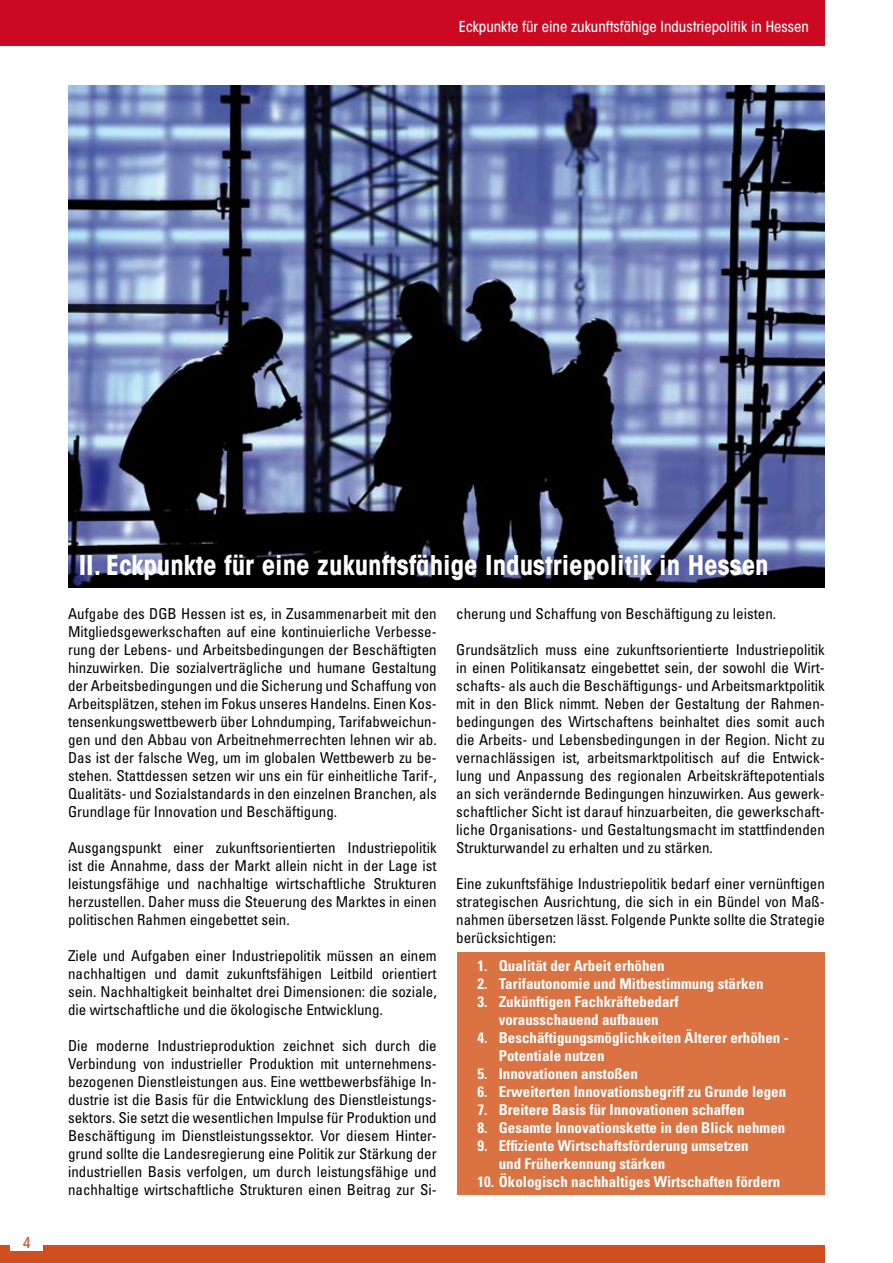
<style>
.page{position:relative;width:893px;height:1263px;background:#fff}
.page>*{position:absolute;margin:0;border:0;box-sizing:border-box;transform-origin:0 0}
.t1{font:700 condensed 27px "ITC Avant Garde Std";color:#fff}
.t2{font:condensed 15px/18px "Univers LT Std";color:#000;text-align:justify}
.t3{font:700 condensed 15px/18px "Univers LT Std";color:#fff}
.t4{font:500 condensed 15px "ITC Avant Garde Std";color:#fff}
.t5{font:500 condensed 15px "ITC Avant Garde Std";color:#d14e20}
</style>
<div class="page">
<div style="left:0;top:0;width:825px;height:46px;background:#cb0922"></div>
<div style="left:0;top:1245px;width:825px;height:18px;background:#d14e20"></div>
<div style="left:11px;top:1241px;width:32px;height:9px;background:#fff"></div>
<img style="left:68px;top:85px;width:757px;height:503px">
<div style="left:457px;top:952px;width:368px;height:243px;background:#da7341"></div>
<p class="t4" style="left:459px;top:18px;width:351px">Eckpunkte für eine zukunftsfähige Industriepolitik in Hessen</p>
<p class="t5" style="left:23px;top:1233px;width:9px">4</p>
<h1 class="t1" style="left:79px;top:548px;width:692px">II. Eckpunkte für eine zukunftsfähige Industriepolitik in Hessen</h1>
<p class="t2" style="left:68px;top:604px;width:370px">Aufgabe des DGB Hessen ist es, in Zusammenarbeit mit den Mitgliedsgewerkschaften auf eine kontinuierliche Verbesse&shy;rung der Lebens- und Arbeitsbedingungen der Beschäftigten hinzuwirken. Die sozialverträgliche und humane Gestaltung der Arbeitsbedingungen und die Sicherung und Schaffung von Arbeitsplätzen, stehen im Fokus unseres Handelns. Einen Kos&shy;tensenkungswettbewerb über Lohndumping, Tarifabweichun&shy;gen und den Abbau von Arbeitnehmerrechten lehnen wir ab.<br>Das ist der falsche Weg, um im globalen Wettbewerb zu be&shy;stehen. Stattdessen setzen wir uns ein für einheitliche Tarif-, Qualitäts- und Sozialstandards in den einzelnen Branchen, als Grundlage für Innovation und Beschäftigung.</p>
<p class="t2" style="left:68px;top:838px;width:370px">Ausgangspunkt einer zukunftsorientierten Industriepolitik ist die Annahme, dass der Markt allein nicht in der Lage ist leistungsfähige und nachhaltige wirtschaftliche Strukturen herzustellen. Daher muss die Steuerung des Marktes in einen politischen Rahmen eingebettet sein.</p>
<p class="t2" style="left:68px;top:946px;width:370px">Ziele und Aufgaben einer Industriepolitik müssen an einem nachhaltigen und damit zukunftsfähigen Leitbild orientiert sein. Nachhaltigkeit beinhaltet drei Dimensionen: die soziale, die wirtschaftliche und die ökologische Entwicklung.</p>
<p class="t2" style="left:68px;top:1036px;width:370px">Die moderne Industrieproduktion zeichnet sich durch die Verbindung von industrieller Produktion mit unternehmens&shy;bezogenen Dienstleistungen aus. Eine wettbewerbsfähige In&shy;dustrie ist die Basis für die Entwicklung des Dienstleistungs&shy;sektors. Sie setzt die wesentlichen Impulse für Produktion und Beschäftigung im Dienstleistungssektor. Vor diesem Hinter&shy;grund sollte die Landesregierung eine Politik zur Stärkung der industriellen Basis verfolgen, um durch leistungsfähige und nachhaltige wirtschaftliche Strukturen einen Beitrag zur Si-</p>
<p class="t2" style="left:456px;top:604px;width:321px">cherung und Schaffung von Beschäftigung zu leisten.</p>
<p class="t2" style="left:456px;top:640px;width:370px">Grundsätzlich muss eine zukunftsorientierte Industriepolitik in einen Politikansatz eingebettet sein, der sowohl die Wirt&shy;schafts- als auch die Beschäftigungs- und Arbeitsmarktpolitik mit in den Blick nimmt. Neben der Gestaltung der Rahmen&shy;bedingungen des Wirtschaftens beinhaltet dies somit auch die Arbeits- und Lebensbedingungen in der Region. Nicht zu vernachlässigen ist, arbeitsmarktpolitisch auf die Entwick&shy;lung und Anpassung des regionalen Arbeitskräftepotentials an sich verändernde Bedingungen hinzuwirken. Aus gewerk&shy;schaftlicher Sicht ist darauf hinzuarbeiten, die gewerkschaft&shy;liche Organisations- und Gestaltungsmacht im stattfindenden Strukturwandel zu erhalten und zu stärken.</p>
<p class="t2" style="left:456px;top:874px;width:370px">Eine zukunftsfähige Industriepolitik bedarf einer vernünftigen strategischen Ausrichtung, die sich in ein Bündel von Maß&shy;nahmen übersetzen lässt. Folgende Punkte sollte die Strategie berücksichtigen:</p>
<p class="t3" style="left:477px;top:957px;width:189px">1. Qualität der Arbeit erhöhen</p>
<p class="t3" style="left:477px;top:975px;width:287px">2. Tarifautonomie und Mitbestimmung stärken</p>
<p class="t3" style="left:477px;top:993px;width:203px;text-align:center">3. Zukünftigen Fachkräftebedarf vorausschauend aufbauen</p>
<p class="t3" style="left:499px;top:1029px;width:291px;text-indent:-21px">4. Beschäftigungsmöglichkeiten Älterer erhöhen -<br>Potentiale nutzen</p>
<p class="t3" style="left:477px;top:1065px;width:162px">5. Innovationen anstoßen</p>
<p class="t3" style="left:477px;top:1083px;width:310px">6. Erweiterten Innovationsbegriff zu Grunde legen</p>
<p class="t3" style="left:477px;top:1101px;width:269px">7. Breitere Basis für Innovationen schaffen</p>
<p class="t3" style="left:477px;top:1119px;width:309px">8. Gesamte Innovationskette in den Blick nehmen</p>
<p class="t3" style="left:499px;top:1137px;width:251px;text-indent:-21px">9. Effiziente Wirtschaftsförderung umsetzen und Früherkennung stärken</p>
<p class="t3" style="left:477px;top:1173px;width:304px">10. Ökologisch nachhaltiges Wirtschaften fördern</p>
</div>
